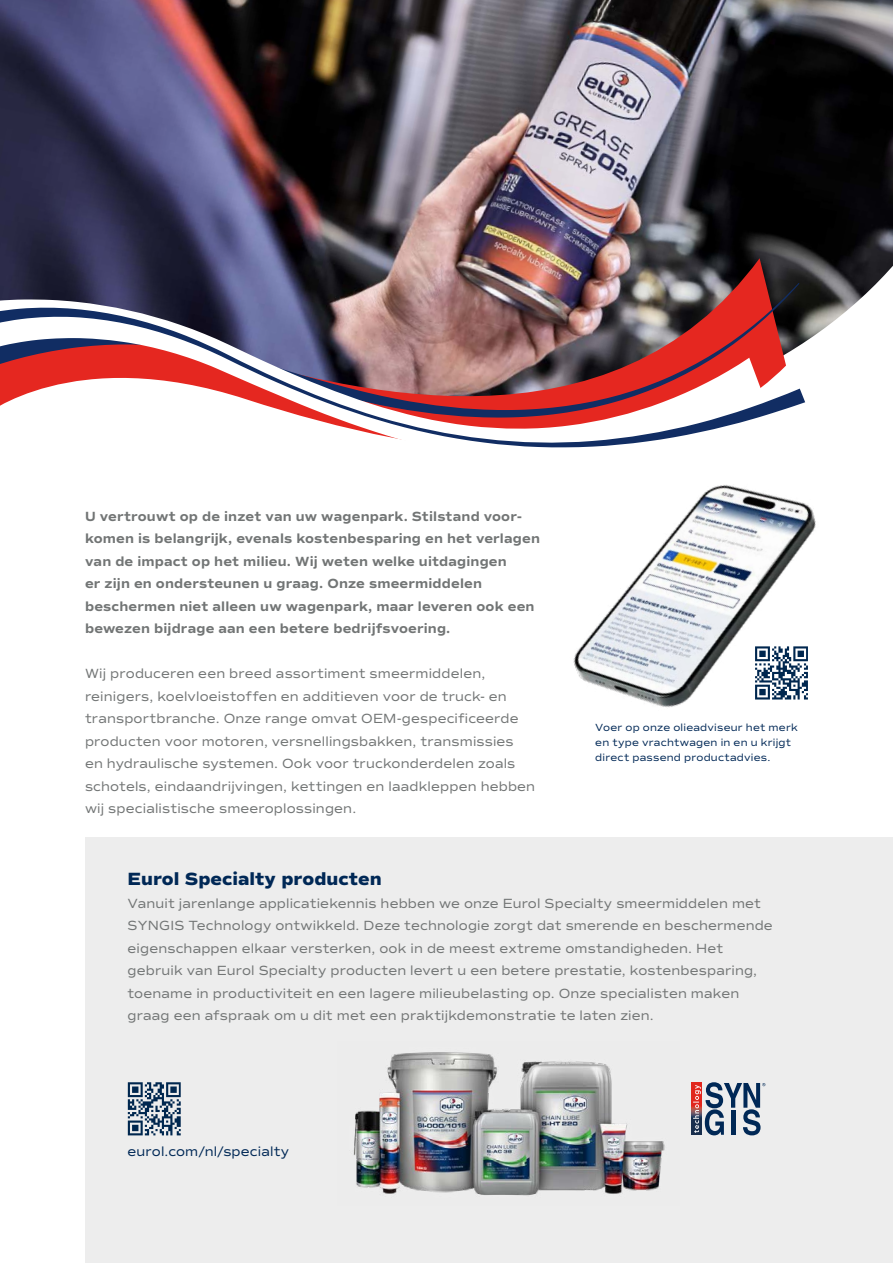
<style>
.page{position:relative;width:893px;height:1263px;background:#fff}
.page>*{position:absolute;margin:0;border:0;box-sizing:border-box;transform-origin:0 0}
.t1{font:800 18px "Commuters Sans";color:#002856}
.t2{font:13.5px/22.5px "Commuters Sans";letter-spacing:.01em;color:#727575}
.t3{font:700 13.5px/22.5px "Commuters Sans";letter-spacing:.01em;color:#727575}
.t4{font:13.5px "Commuters Sans";letter-spacing:.015em;color:#002856}
.t5{font:10.5px/15px "Commuters Sans";letter-spacing:.02em;color:#002856}
</style>
<div class="page">
<img style="left:0;top:0;width:893px;height:251px">
<svg style="left:0;top:251px;width:893px;height:587px"></svg>
<div style="left:85px;top:838px;width:808px;height:425px;background:#ededed"></div>
<img style="left:353px;top:1052px;width:312px;height:144px">
<svg style="left:691px;top:1083px;width:2px;height:52px"></svg>
<svg style="left:693px;top:1082px;width:72px;height:53px"></svg>
<img style="left:0;top:258px;width:786px;height:205px">
<img style="left:0;top:283px;width:799px;height:24px">
<svg style="left:0;top:299px;width:774px;height:164px"></svg>
<svg style="left:0;top:307px;width:805px;height:140px"></svg>
<img style="left:570px;top:468px;width:255px;height:255px">
<svg style="left:755px;top:646px;width:53px;height:53px"></svg>
<svg style="left:128px;top:1082px;width:53px;height:53px"></svg>
<p class="t3" style="left:85px;top:505px;width:456px">U vertrouwt op de inzet van uw wagenpark. Stilstand voor&shy;komen is belangrijk, evenals kostenbesparing en het verlagen van de impact op het milieu. Wij weten welke uitdagingen<br>er zijn en ondersteunen u graag. Onze smeermiddelen beschermen niet alleen uw wagenpark, maar leveren ook een bewezen bijdrage aan een betere bedrijfsvoering.</p>
<p class="t2" style="left:85px;top:662px;width:452px">Wij produceren een breed assortiment smeermiddelen, reinigers, koelvloeistoffen en additieven voor de truck- en transportbranche. Onze range omvat OEM-gespecificeerde producten voor motoren, versnellingsbakken, transmissies<br>en hydraulische systemen. Ook voor truckonderdelen zoals schotels, eindaandrijvingen, kettingen en laadkleppen hebben wij specialistische smeeroplossingen.</p>
<p class="t5" style="left:595px;top:720px;width:204px">Voer op onze olieadviseur het merk en type vrachtwagen in en u krijgt direct passend productadvies.</p>
<h1 class="t1" style="left:128px;top:868px;width:256px">Eurol Specialty producten</h1>
<p class="t2" style="left:128px;top:892px;width:647px">Vanuit jarenlange applicatiekennis hebben we onze Eurol Specialty smeermiddelen met SYNGIS Technology ontwikkeld. Deze technologie zorgt dat smerende en beschermende eigenschappen elkaar versterken, ook in de meest extreme omstandigheden. Het gebruik van Eurol Specialty producten levert u een betere prestatie, kostenbesparing, toename in productiviteit en een lagere milieubelasting op. Onze specialisten maken graag een afspraak om u dit met een praktijkdemonstratie te laten zien.</p>
<p class="t4" style="left:128px;top:1143px;width:163px">eurol.com/nl/specialty</p>
</div>
